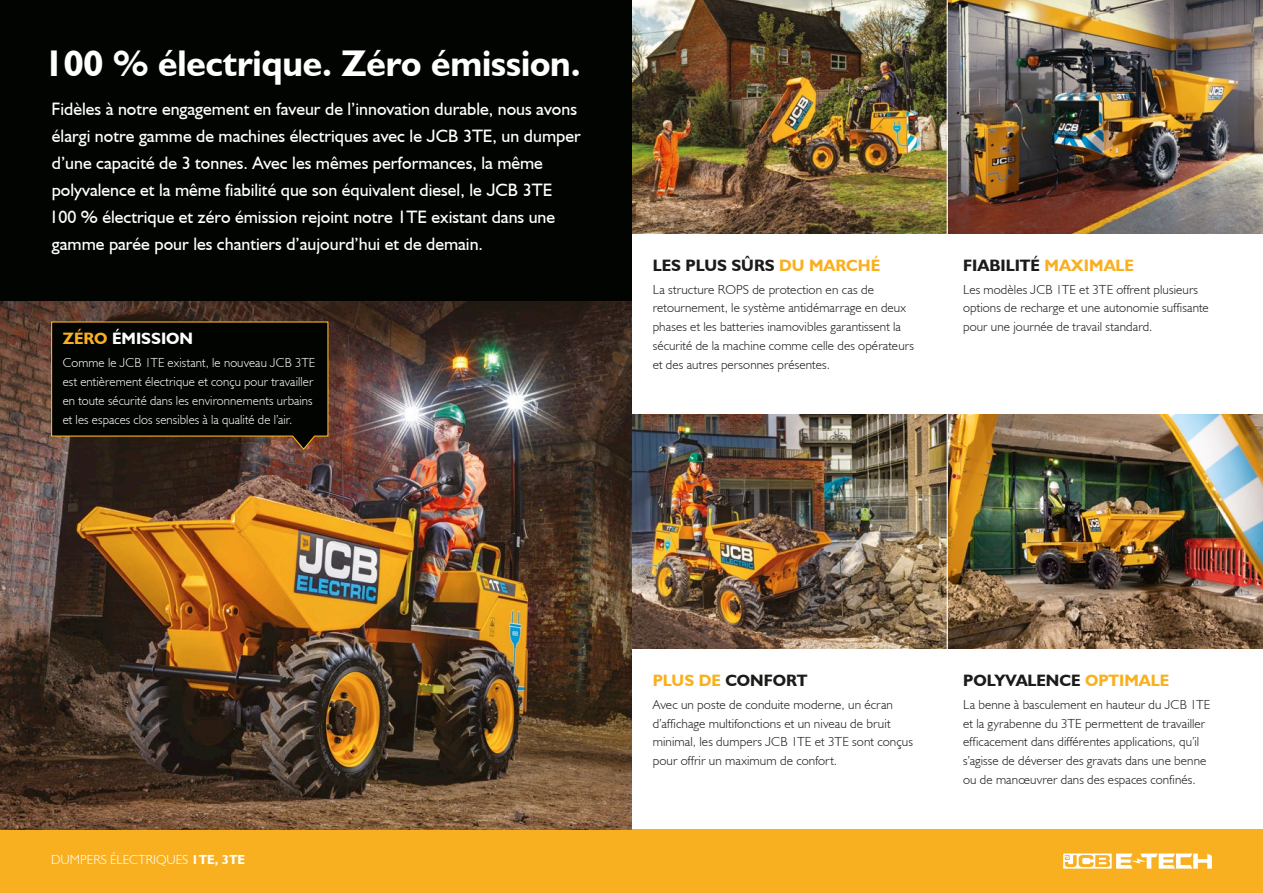
<style>
.page{position:relative;width:1263px;height:893px;background:#fff}
.page>*{position:absolute;margin:0;border:0;box-sizing:border-box;transform-origin:0 0}
.t1{font:700 37.2px "JCB Euro";letter-spacing:-.005em;color:#fff}
.t2{font:18px/27px "JCB Euro Roman";color:#fff}
.t3{font:700 16.5px "JCB Euro";color:#1b1b1a}
.t4{font:700 16.5px "JCB Euro";color:#fff}
.t5{font:300 13.2px/18.8px "JCB Euro";letter-spacing:.01em;color:#1b1b1a}
.t6{font:300 13.2px/18.8px "JCB Euro";letter-spacing:.01em;color:#fff}
.s1{color:#f9b020}
.s2{font-weight:700}
</style>
<div class="page">
<img style="left:948px;top:0;width:315px;height:234px">
<img style="left:948px;top:415px;width:315px;height:233px">
<img style="left:631px;top:0;width:316px;height:234px">
<img style="left:631px;top:415px;width:316px;height:233px">
<div style="left:0;top:829px;width:1263px;height:64px;background:#f9b020"></div>
<div style="left:0;top:0;width:631px;height:627px;background:#010401"></div>
<img style="left:0;top:301px;width:631px;height:528px">
<svg style="left:50px;top:321px;width:279px;height:130px"></svg>
<svg style="left:1063px;top:853px;width:149px;height:16px"></svg>
<h1 class="t1" style="left:44px;top:41px;width:538px">100 % électrique. Zéro émission.</h1>
<p class="t2" style="left:49px;top:95px;width:533px">Fidèles à notre engagement en faveur de l’innovation durable, nous avons élargi notre gamme de machines électriques avec le JCB 3TE, un dumper d’une capacité de 3 tonnes. Avec les mêmes performances, la même polyvalence et la même fiabilité que son équivalent diesel, le JCB 3TE 100 % électrique et zéro émission rejoint notre 1TE existant dans une gamme parée pour les chantiers d’aujourd’hui et de demain.</p>
<p class="t4" style="left:63px;top:328px;width:132px"><span class="s1">ZÉRO</span> ÉMISSION</p>
<p class="t6" style="left:63px;top:353px;width:254px">Comme le JCB 1TE existant, le nouveau JCB 3TE est entièrement électrique et conçu pour travailler en toute sécurité dans les environnements urbains et les espaces clos sensibles à la qualité de l’air.</p>
<p class="t3" style="left:653px;top:255px;width:229px">LES PLUS SÛRS <span class="s1">DU MARCHÉ</span></p>
<p class="t5" style="left:653px;top:280px;width:263px">La structure ROPS de protection en cas de retournement, le système antidémarrage en deux phases et les batteries inamovibles garantissent la sécurité de la machine comme celle des opérateurs et des autres personnes présentes.</p>
<p class="t3" style="left:963px;top:255px;width:172px">FIABILITÉ <span class="s1">MAXIMALE</span></p>
<p class="t5" style="left:963px;top:280px;width:247px">Les modèles JCB 1TE et 3TE offrent plusieurs options de recharge et une autonomie suffisante pour une journée de travail standard.</p>
<p class="t6" style="left:51px;top:849px;width:196px">DUMPERS ÉLECTRIQUES <span class="s2">1TE, 3TE</span></p>
<p class="t3" style="left:653px;top:670px;width:156px"><span class="s1">PLUS DE</span> CONFORT</p>
<p class="t5" style="left:653px;top:695px;width:262px">Avec un poste de conduite moderne, un écran d’affichage multifonctions et un niveau de bruit minimal, les dumpers JCB 1TE et 3TE sont conçus pour offrir un maximum de confort.</p>
<p class="t3" style="left:963px;top:670px;width:208px">POLYVALENCE <span class="s1">OPTIMALE</span></p>
<p class="t5" style="left:963px;top:695px;width:249px">La benne à basculement en hauteur du JCB 1TE et la gyrabenne du 3TE permettent de travailler efficacement dans différentes applications, qu’il s’agisse de déverser des gravats dans une benne ou de manœuvrer dans des espaces confinés.</p>
</div>
